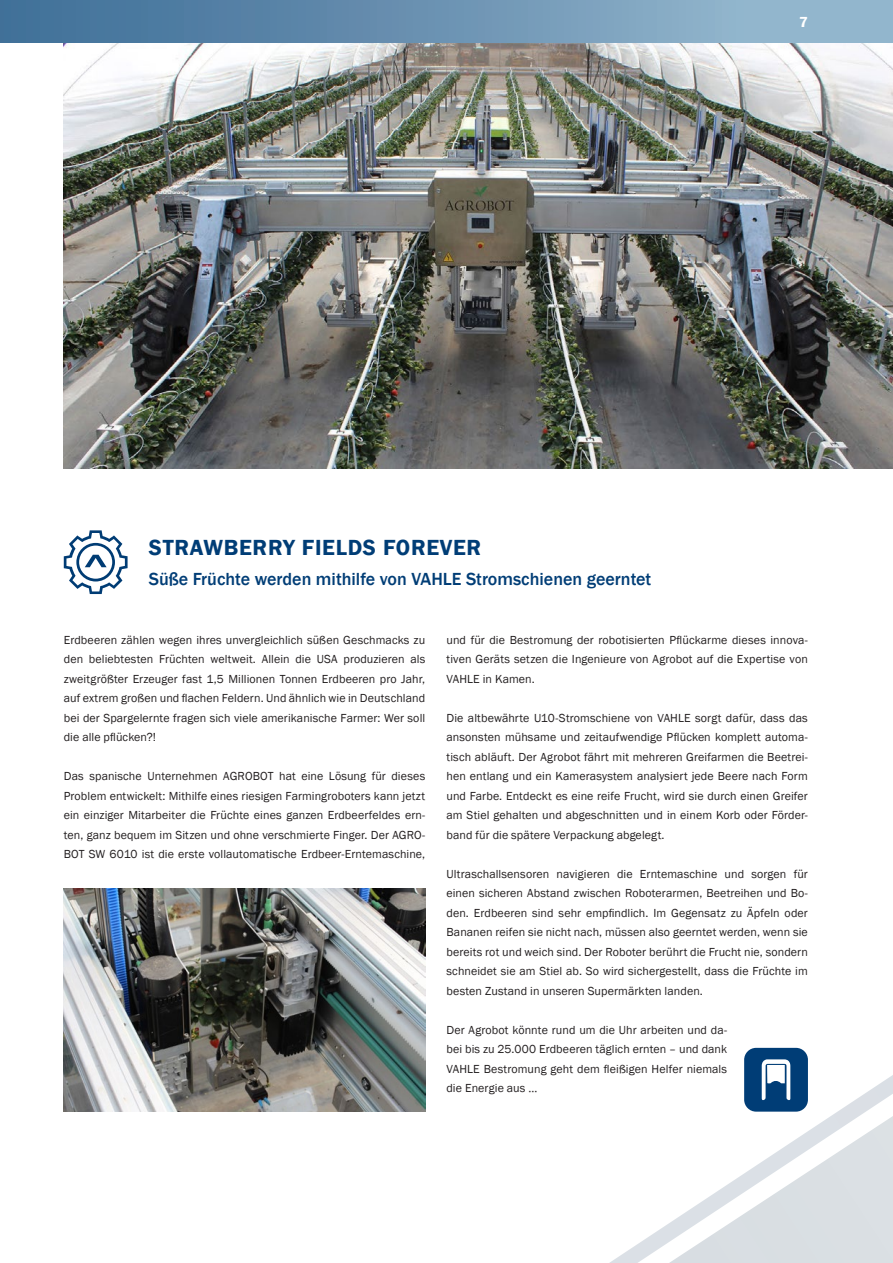
<style>
.page{position:relative;width:893px;height:1263px;background:#fff}
.page>*{position:absolute;margin:0;border:0;box-sizing:border-box;transform-origin:0 0}
.t1{font:600 22.5px "Franklin Gothic";letter-spacing:.03em;color:#003d76}
.t2{font:500 18px "Franklin Gothic";color:#003d76}
.t3{font:600 15px "Franklin Gothic";color:#fff}
.t4{font:12px/19.5px "Franklin Gothic";letter-spacing:.01em;color:#231f20;text-align:justify}
</style>
<div class="page">
<svg style="left:64px;top:530px;width:64px;height:64px"></svg>
<svg style="left:609px;top:1047px;width:284px;height:216px"></svg>
<svg style="left:669px;top:1116px;width:224px;height:147px"></svg>
<img style="left:64px;top:888px;width:361px;height:224px">
<img style="left:64px;top:43px;width:829px;height:425px">
<div style="left:0;top:0;width:893px;height:43px;background:linear-gradient(to right,#3e6d96,#9cbed3)"></div>
<p class="t3" style="left:799px;top:13px;width:10px">7</p>
<h1 class="t1" style="left:149px;top:534px;width:334px">STRAWBERRY FIELDS FOREVER</h1>
<h2 class="t2" style="left:149px;top:568px;width:504px">Süße Früchte werden mithilfe von VAHLE Stromschienen geerntet</h2>
<p class="t4" style="left:64px;top:630px;width:363px">Erdbeeren zählen wegen ihres unvergleichlich süßen Geschmacks zu den beliebtesten Früchten weltweit. Allein die USA produzieren als zweitgrößter Erzeuger fast 1,5 Millionen Tonnen Erdbeeren pro Jahr, auf extrem großen und flachen Feldern. Und ähnlich wie in Deutschland bei der Spargelernte fragen sich viele amerikanische Farmer: Wer soll die alle pflücken?!</p>
<p class="t4" style="left:64px;top:767px;width:363px">Das spanische Unternehmen AGROBOT hat eine Lösung für dieses Problem entwickelt: Mithilfe eines riesigen Farmingroboters kann jetzt ein einziger Mitarbeiter die Früchte eines ganzen Erdbeerfeldes ern&shy;ten, ganz bequem im Sitzen und ohne verschmierte Finger. Der AGRO-BOT SW 6010 ist die erste vollautomatische Erdbeer-Erntemaschine,</p>
<p class="t4" style="left:446px;top:630px;width:363px">und für die Bestromung der robotisierten Pflückarme dieses innova&shy;tiven Geräts setzen die Ingenieure von Agrobot auf die Expertise von VAHLE in Kamen.</p>
<p class="t4" style="left:446px;top:708px;width:363px">Die altbewährte U10-Stromschiene von VAHLE sorgt dafür, dass das ansonsten mühsame und zeitaufwendige Pflücken komplett automa&shy;tisch abläuft. Der Agrobot fährt mit mehreren Greifarmen die Beetrei&shy;hen entlang und ein Kamerasystem analysiert jede Beere nach Form und Farbe. Entdeckt es eine reife Frucht, wird sie durch einen Greifer am Stiel gehalten und abgeschnitten und in einem Korb oder Förder&shy;band für die spätere Verpackung abgelegt.</p>
<p class="t4" style="left:446px;top:864px;width:363px">Ultraschallsensoren navigieren die Erntemaschine und sorgen für einen sicheren Abstand zwischen Roboterarmen, Beetreihen und Bo&shy;den. Erdbeeren sind sehr empfindlich. Im Gegensatz zu Äpfeln oder Bananen reifen sie nicht nach, müssen also geerntet werden, wenn sie bereits rot und weich sind. Der Roboter berührt die Frucht nie, sondern schneidet sie am Stiel ab. So wird sichergestellt, dass die Früchte im besten Zustand in unseren Supermärkten landen.</p>
<p class="t4" style="left:446px;top:1020px;width:282px">Der Agrobot könnte rund um die Uhr arbeiten und da&shy;bei bis zu 25.000 Erdbeeren täglich ernten – und dank VAHLE Bestromung geht dem fleißigen Helfer niemals die Energie aus …</p>
</div>
